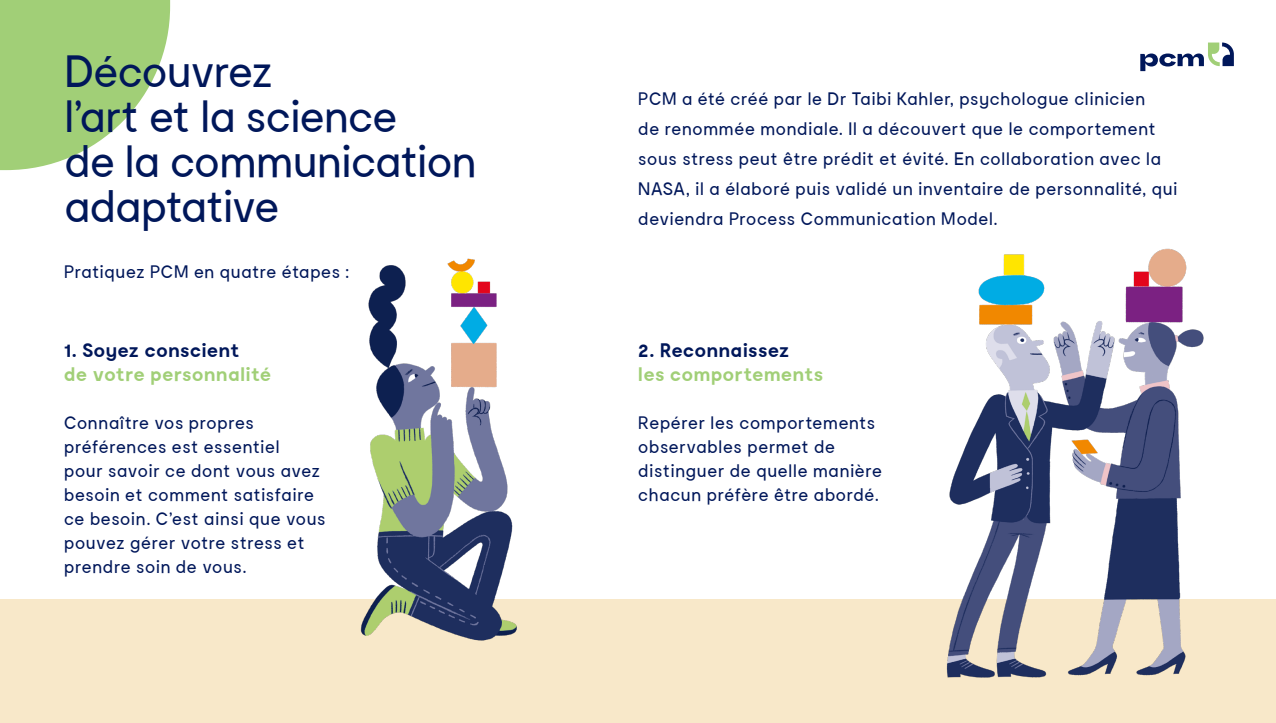
<style>
.page{position:relative;width:1276px;height:723px;background:#fff}
.page>*{position:absolute;margin:0;border:0;box-sizing:border-box;transform-origin:0 0}
.t1{font:45px/45px "PCM Moderat";letter-spacing:-.045em;color:#00175a}
.t2{font:700 19.5px "PCM Moderat";color:#a1cf77}
.t3{font:700 19.5px "PCM Moderat";color:#00175a}
.t4{font:18px/24px "PCM Moderat";color:#00175a}
</style>
<div class="page">
<div style="left:0;top:600px;width:1276px;height:123px;background:#f8e8c9"></div>
<svg style="left:1140px;top:43px;width:93px;height:28px"></svg>
<svg style="left:0;top:0;width:170px;height:170px"></svg>
<img style="left:914px;top:248px;width:332px;height:430px">
<img style="left:306px;top:258px;width:278px;height:383px">
<h1 class="t1" style="left:64px;top:50px;width:415px">Découvrez<br>l’art et la science<br>de la communication adaptative</h1>
<p class="t4" style="left:64px;top:260px;width:287px">Pratiquez PCM en quatre étapes :</p>
<p class="t3" style="left:64px;top:339px;width:177px">1. Soyez conscient</p>
<p class="t2" style="left:64px;top:363px;width:209px">de votre personnalité</p>
<p class="t4" style="left:64px;top:411px;width:264px">Connaître vos propres préférences est essentiel<br>pour savoir ce dont vous avez besoin et comment satisfaire ce besoin. C’est ainsi que vous pouvez gérer votre stress et prendre soin de vous.</p>
<p class="t4" style="left:638px;top:84px;width:541px;line-height:30px">PCM a été créé par le Dr Taibi Kahler, psychologue clinicien<br>de renommée mondiale. Il a découvert que le comportement sous stress peut être prédit et évité. En collaboration avec la NASA, il a élaboré puis validé un inventaire de personnalité, qui deviendra Process Communication Model.</p>
<p class="t3" style="left:638px;top:339px;width:153px">2. Reconnaissez</p>
<p class="t2" style="left:638px;top:363px;width:187px">les comportements</p>
<p class="t4" style="left:638px;top:411px;width:246px">Repérer les comportements observables permet de distinguer de quelle manière chacun préfère être abordé.</p>
</div>
